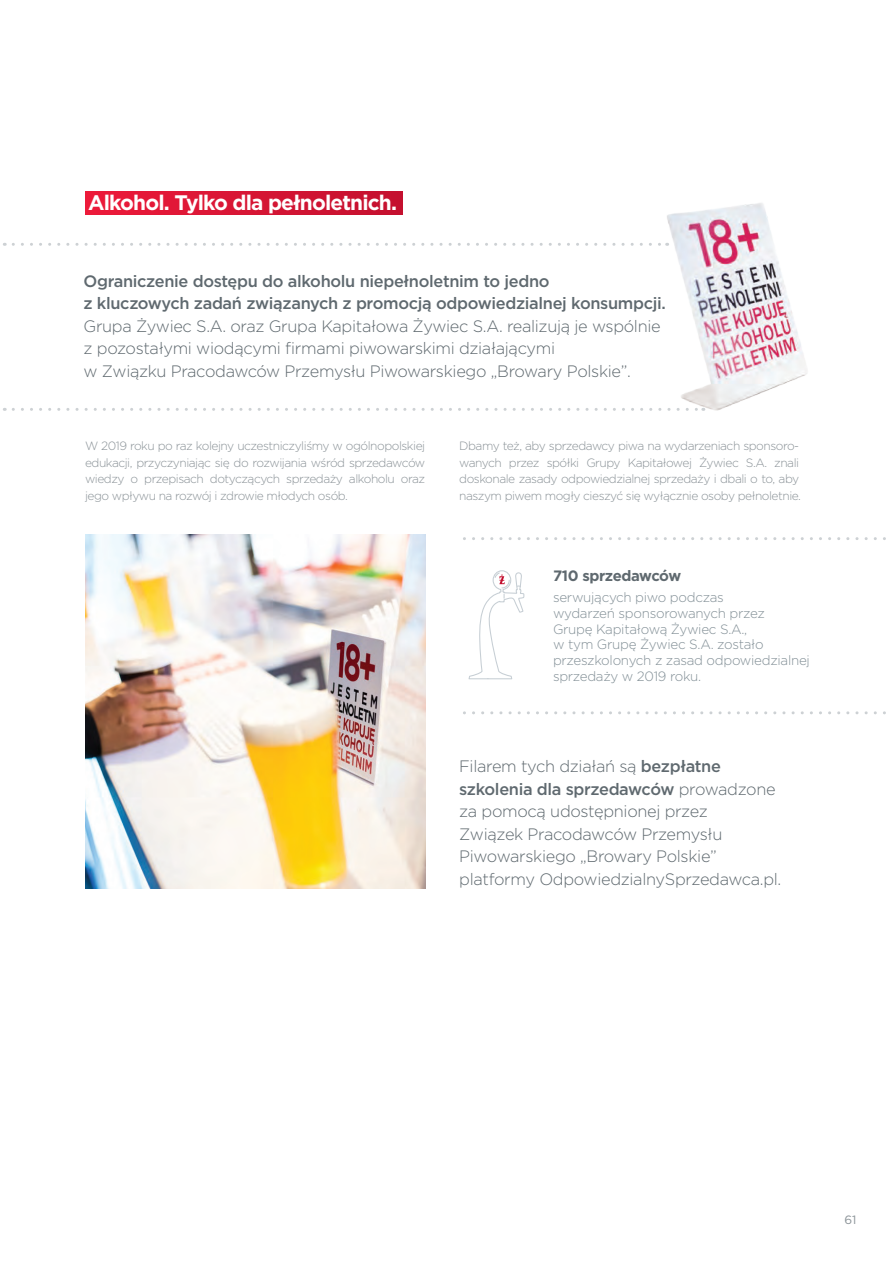
<style>
.page{position:relative;width:893px;height:1263px;background:#fff}
.page>*{position:absolute;margin:0;border:0;box-sizing:border-box;transform-origin:0 0}
.t1{font:700 21px "Gotham";letter-spacing:-.04em;color:#fff}
.t2{font:300 16.5px/22.5px "Gotham";letter-spacing:-.02em;color:#5f696f}
.t3{font:500 16.5px/22.5px "Gotham";letter-spacing:-.02em;color:#5f696f}
.t4{font:700 15px "Gotham";letter-spacing:-.03em;color:#5f696f}
.t5{font:300 13.5px/15.8px "Gotham";letter-spacing:-.02em;color:#828f96}
.t6{font:300 12px/16.5px "Gotham";letter-spacing:-.04em;color:#8a9297;text-align:justify}
.t7{font:12px "Gotham";color:#8a9297}
.s1{font-weight:500}
</style>
<div class="page">
<div style="left:85px;top:191px;width:318px;height:23px;background:linear-gradient(to right,#ed1a3a,#c3112f)"></div>
<svg style="left:13px;top:243px;width:648px;height:3px"></svg>
<svg style="left:13px;top:408px;width:649px;height:3px"></svg>
<svg style="left:463px;top:537px;width:421px;height:3px"></svg>
<svg style="left:463px;top:711px;width:421px;height:3px"></svg>
<img style="left:85px;top:535px;width:340px;height:353px">
<img style="left:665px;top:203px;width:142px;height:208px">
<svg style="left:468px;top:570px;width:57px;height:110px"></svg>
<h1 class="t1" style="left:88px;top:189px;width:310px">Alkohol. Tylko dla pełnoletnich.</h1>
<h2 class="t3" style="left:84px;top:269px;width:584px">Ograniczenie dostępu do alkoholu niepełnoletnim to jedno<br>z kluczowych zadań związanych z promocją odpowiedzialnej konsumpcji.</h2>
<h2 class="t2" style="left:84px;top:314px;width:579px">Grupa Żywiec S.A. oraz Grupa Kapitałowa Żywiec S.A. realizują je wspólnie z pozostałymi wiodącymi firmami piwowarskimi działającymi<br>w Związku Pracodawców Przemysłu Piwowarskiego „Browary Polskie”.</h2>
<p class="t6" style="left:85px;top:437px;width:342px">W 2019 roku po raz kolejny uczestniczyliśmy w ogólnopolskiej edukacji, przyczyniając się do rozwijania wśród sprzedawców wiedzy o przepisach dotyczących sprzedaży alkoholu oraz jego wpływu na rozwój i zdrowie młodych osób.</p>
<p class="t6" style="left:459px;top:437px;width:343px;text-align:left">Dbamy też, aby sprzedawcy piwa na wydarzeniach sponsoro&shy;wanych przez spółki Grupy Kapitałowej Żywiec S.A. znali doskonale zasady odpowiedzialnej sprzedaży i dbali o to, aby naszym piwem mogły cieszyć się wyłącznie osoby pełnoletnie.</p>
<p class="t4" style="left:553px;top:566px;width:130px">710 sprzedawców</p>
<p class="t5" style="left:553px;top:589px;width:258px">serwujących piwo podczas<br>wydarzeń sponsorowanych przez<br>Grupę Kapitałową Żywiec S.A.,<br>w tym Grupę Żywiec S.A. zostało przeszkolonych z zasad odpowiedzialnej sprzedaży w 2019 roku.</p>
<h2 class="t2" style="left:459px;top:755px;width:324px">Filarem tych działań są <span class="s1">bezpłatne szkolenia dla sprzedawców</span> prowadzone za pomocą udostępnionej przez<br>Związek Pracodawców Przemysłu Piwowarskiego „Browary Polskie” platformy OdpowiedzialnySprzedawca.pl.</h2>
<p class="t7" style="left:844px;top:1212px;width:13px">61</p>
</div>
